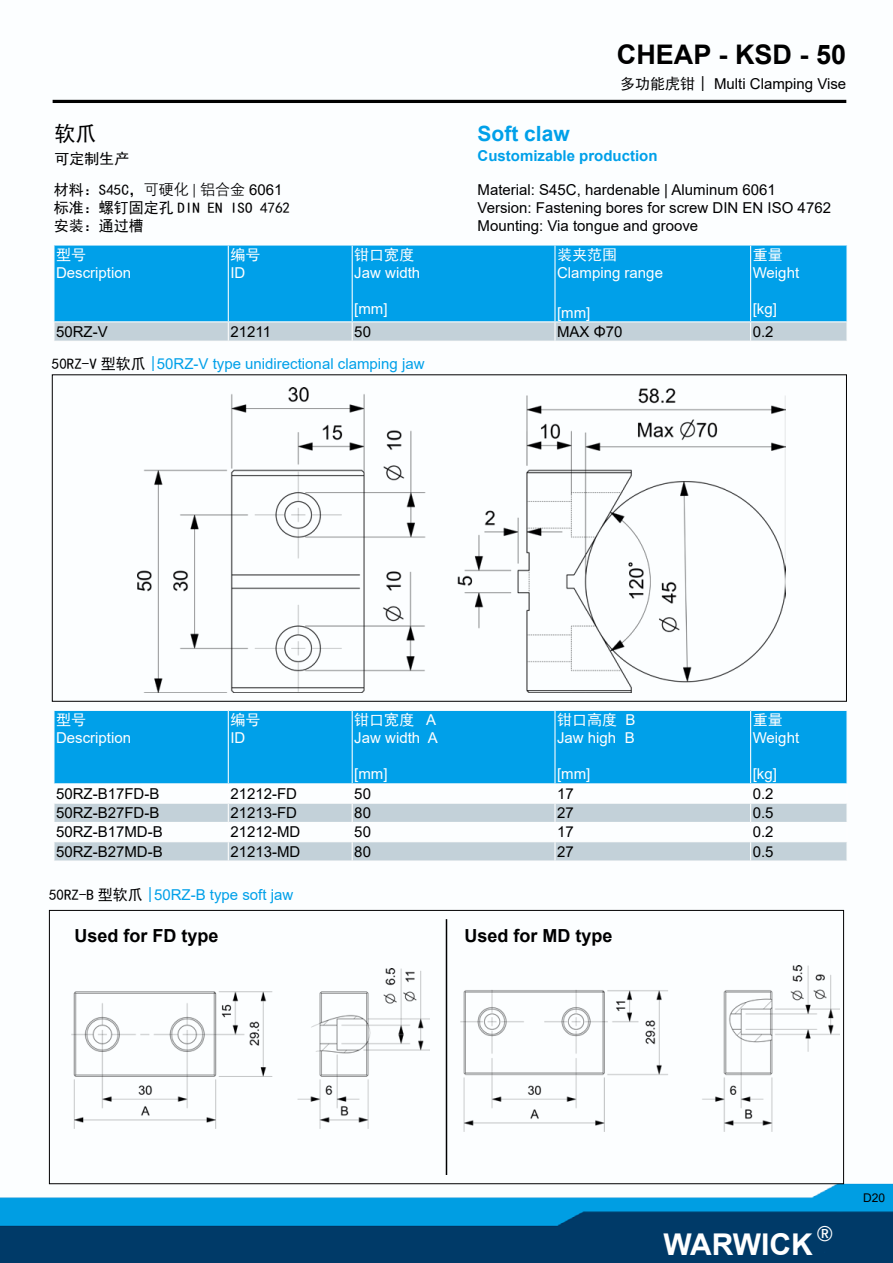
<style>
.page{position:relative;width:893px;height:1263px;background:#fff}
.page>*{position:absolute;margin:0;border:0;box-sizing:border-box;transform-origin:0 0}
.t1{font:700 30px "Arial";color:#fff}
.t2{font:700 27px "Arial";color:#000}
.t3{font:700 21px "Arial";color:#00a0e9}
.t4{font:21px "Sim Hei";color:#000}
.t5{font:700 21px "Deng Xian";color:#fff}
.t6{font:700 18px "Arial";color:#000}
.t7{font:15px/18px "Arial";color:#000}
.t8{font:15px "Arial";color:#fff}
.t9{font:15px "Arial";color:#00a0e9}
.t10{font:15px/18px "Sim Hei";color:#000}
.t11{font:15px "Sim Hei";color:#fff}
.t12{font:700 15px "Arial";color:#00a0e9}
.t13{font:12px "Arial";color:#000}
.s1{font-family:"Deng Xian"}
.s2{font-family:"Arial"}
.s3{font-family:"Sim Hei"}
.s4{font-family:"Sim Hei";color:#000}
</style>
<div class="page">
<img style="left:0;top:99px;width:893px;height:1164px">
<div style="left:53px;top:100px;width:793px;height:3px;border:2px solid #000"></div>
<div style="left:54px;top:246px;width:792px;height:75px;background:#00a0e9"></div>
<div style="left:555px;top:245px;width:196px;height:77px;background:#00a0e9"></div>
<hr style="left:352px;top:244px;width:203px;height:2px;background:#fff">
<hr style="left:555px;top:244px;width:196px;height:2px;background:#fff">
<hr style="left:554px;top:246px;width:1px;height:75px;background:#fff">
<hr style="left:555px;top:321px;width:196px;height:1px;background:#fff">
<hr style="left:555px;top:341px;width:196px;height:1px;background:#fff">
<hr style="left:751px;top:244px;width:97px;height:2px;background:#fff">
<hr style="left:750px;top:246px;width:1px;height:75px;background:#fff">
<hr style="left:846px;top:246px;width:2px;height:75px;background:#fff">
<hr style="left:751px;top:321px;width:97px;height:1px;background:#fff">
<hr style="left:751px;top:341px;width:97px;height:1px;background:#fff">
<hr style="left:228px;top:244px;width:124px;height:2px;background:#fff">
<hr style="left:352px;top:246px;width:1px;height:75px;background:#fff">
<hr style="left:53px;top:244px;width:175px;height:2px;background:#fff">
<hr style="left:53px;top:246px;width:1px;height:75px;background:#fff">
<hr style="left:228px;top:246px;width:1px;height:75px;background:#fff">
<hr style="left:53px;top:321px;width:175px;height:1px;background:#fff">
<hr style="left:53px;top:341px;width:175px;height:1px;background:#fff">
<hr style="left:228px;top:321px;width:124px;height:1px;background:#fff">
<hr style="left:352px;top:321px;width:203px;height:1px;background:#fff">
<svg style="left:53px;top:322px;width:795px;height:19px;background:#c5d3da"></svg>
<hr style="left:228px;top:341px;width:124px;height:1px;background:#fff">
<hr style="left:352px;top:341px;width:203px;height:1px;background:#fff">
<img style="left:138px;top:387px;width:647px;height:306px">
<div style="left:54px;top:711px;width:792px;height:72px;background:#00a0e9"></div>
<div style="left:555px;top:710px;width:196px;height:74px;background:#00a0e9"></div>
<svg style="left:54px;top:804px;width:792px;height:56px;fill:#c3d1d9"></svg>
<svg style="left:750px;top:784px;width:1px;height:76px"></svg>
<svg style="left:846px;top:784px;width:2px;height:76px"></svg>
<hr style="left:352px;top:710px;width:203px;height:1px;background:#fff">
<hr style="left:555px;top:710px;width:196px;height:1px;background:#fff">
<hr style="left:554px;top:711px;width:1px;height:72px;background:#fff">
<hr style="left:555px;top:783px;width:196px;height:1px;background:#fff">
<hr style="left:555px;top:803px;width:196px;height:1px;background:#fff">
<hr style="left:555px;top:822px;width:196px;height:1px;background:#fff">
<hr style="left:555px;top:841px;width:196px;height:1px;background:#fff">
<hr style="left:555px;top:860px;width:196px;height:1px;background:#fff">
<hr style="left:751px;top:710px;width:97px;height:1px;background:#fff">
<hr style="left:750px;top:711px;width:1px;height:72px;background:#fff">
<hr style="left:846px;top:711px;width:2px;height:72px;background:#fff">
<hr style="left:751px;top:783px;width:97px;height:1px;background:#fff">
<hr style="left:751px;top:803px;width:97px;height:1px;background:#fff">
<hr style="left:751px;top:822px;width:97px;height:1px;background:#fff">
<hr style="left:751px;top:841px;width:97px;height:1px;background:#fff">
<hr style="left:751px;top:860px;width:97px;height:1px;background:#fff">
<hr style="left:228px;top:710px;width:124px;height:1px;background:#fff">
<hr style="left:352px;top:711px;width:1px;height:72px;background:#fff">
<hr style="left:53px;top:710px;width:175px;height:1px;background:#fff">
<hr style="left:53px;top:711px;width:1px;height:72px;background:#fff">
<hr style="left:228px;top:711px;width:1px;height:72px;background:#fff">
<hr style="left:53px;top:783px;width:175px;height:1px;background:#fff">
<hr style="left:53px;top:803px;width:175px;height:1px;background:#fff">
<hr style="left:53px;top:822px;width:175px;height:1px;background:#fff">
<hr style="left:53px;top:841px;width:175px;height:1px;background:#fff">
<svg style="left:53px;top:784px;width:1px;height:76px"></svg>
<svg style="left:352px;top:784px;width:1px;height:76px"></svg>
<hr style="left:53px;top:860px;width:175px;height:1px;background:#fff">
<hr style="left:228px;top:783px;width:124px;height:1px;background:#fff">
<hr style="left:352px;top:783px;width:203px;height:1px;background:#fff">
<hr style="left:228px;top:803px;width:124px;height:1px;background:#fff">
<hr style="left:352px;top:803px;width:203px;height:1px;background:#fff">
<hr style="left:228px;top:822px;width:124px;height:1px;background:#fff">
<hr style="left:352px;top:822px;width:203px;height:1px;background:#fff">
<hr style="left:228px;top:841px;width:124px;height:1px;background:#fff">
<svg style="left:228px;top:784px;width:1px;height:76px"></svg>
<hr style="left:352px;top:841px;width:203px;height:1px;background:#fff">
<svg style="left:554px;top:784px;width:1px;height:76px"></svg>
<hr style="left:228px;top:860px;width:124px;height:1px;background:#fff">
<hr style="left:352px;top:860px;width:203px;height:1px;background:#fff">
<img style="left:71px;top:968px;width:358px;height:160px">
<img style="left:460px;top:965px;width:379px;height:166px">
<hr style="left:446px;top:919px;width:1px;height:256px;background:#000">
<h2 class="t2" style="left:617px;top:35px;width:231px">CHEAP - KSD - 50</h2>
<h3 class="t4" style="left:55px;top:123px;width:43px">软爪</h3>
<p class="t10" style="left:55px;top:150px;width:77px">可定制生产</p>
<p class="t10" style="left:54px;top:181px;width:238px">材料：S45C，<span class="s1">可硬化 | 铝合金</span> <span class="s2">6061</span>标准：螺钉固定孔 DIN EN ISO 4762安装：通过槽</p>
<p class="t11" style="left:56px;top:247px;width:31px">型号</p>
<p class="t8" style="left:56px;top:262px;width:77px">Description</p>
<p class="t11" style="left:230px;top:247px;width:31px">编号</p>
<p class="t8" style="left:230px;top:262px;width:16px">ID</p>
<p class="t11" style="left:354px;top:247px;width:61px">钳口宽度</p>
<p class="t8" style="left:354px;top:262px;width:67px">Jaw width</p>
<p class="t8" style="left:354px;top:298px;width:35px">[mm]</p>
<p class="t7" style="left:620px;top:75px;width:228px"><span class="s3">多功能虎钳 |</span> Multi Clamping Vise</p>
<h3 class="t3" style="left:477px;top:119px;width:94px">Soft claw</h3>
<p class="t12" style="left:477px;top:146px;width:182px">Customizable production</p>
<p class="t7" style="left:477px;top:181px;width:355px">Material: S45C, hardenable | Aluminum 6061<br>Version: Fastening bores for screw DIN EN ISO 4762<br>Mounting: Via tongue and groove</p>
<p class="t11" style="left:557px;top:247px;width:61px">装夹范围</p>
<p class="t8" style="left:557px;top:262px;width:107px">Clamping range</p>
<p class="t8" style="left:557px;top:302px;width:35px">[mm]</p>
<p class="t11" style="left:753px;top:247px;width:32px">重量</p>
<p class="t8" style="left:753px;top:262px;width:48px">Weight</p>
<p class="t8" style="left:753px;top:298px;width:26px">[kg]</p>
<p class="t7" style="left:56px;top:323px;width:53px">50RZ-V</p>
<p class="t7" style="left:230px;top:323px;width:42px">21211</p>
<p class="t7" style="left:354px;top:323px;width:18px">50</p>
<p class="t7" style="left:557px;top:323px;width:67px">MAX Φ70</p>
<p class="t7" style="left:753px;top:323px;width:22px">0.2</p>
<p class="t9" style="left:52px;top:353px;width:374px"><span class="s4">50RZ-V 型软爪</span> <span class="s3">|</span>50RZ-V type unidirectional clamping jaw</p>
<p class="t11" style="left:56px;top:712px;width:31px">型号</p>
<p class="t8" style="left:56px;top:728px;width:77px">Description</p>
<p class="t11" style="left:230px;top:712px;width:31px">编号</p>
<p class="t8" style="left:230px;top:728px;width:16px">ID</p>
<p class="t11" style="left:354px;top:712px;width:83px">钳口宽度 <span class="s2">A</span></p>
<p class="t8" style="left:354px;top:728px;width:85px">Jaw width A</p>
<p class="t8" style="left:354px;top:764px;width:35px">[mm]</p>
<p class="t11" style="left:557px;top:712px;width:80px">钳口高度 <span class="s2">B</span></p>
<p class="t8" style="left:557px;top:728px;width:79px">Jaw high B</p>
<p class="t8" style="left:557px;top:764px;width:35px">[mm]</p>
<p class="t11" style="left:753px;top:712px;width:32px">重量</p>
<p class="t8" style="left:753px;top:728px;width:48px">Weight</p>
<p class="t8" style="left:753px;top:764px;width:26px">[kg]</p>
<p class="t7" style="left:56px;top:784px;width:105px">50RZ-B17FD-B</p>
<p class="t7" style="left:230px;top:784px;width:68px">21212-FD</p>
<p class="t7" style="left:354px;top:784px;width:18px">50</p>
<p class="t7" style="left:557px;top:784px;width:18px">17</p>
<p class="t7" style="left:753px;top:784px;width:22px">0.2</p>
<p class="t7" style="left:56px;top:804px;width:105px">50RZ-B27FD-B</p>
<p class="t7" style="left:230px;top:804px;width:68px">21213-FD</p>
<p class="t7" style="left:354px;top:804px;width:18px">80</p>
<p class="t7" style="left:557px;top:804px;width:18px">27</p>
<p class="t7" style="left:753px;top:804px;width:22px">0.5</p>
<p class="t7" style="left:56px;top:823px;width:108px">50RZ-B17MD-B</p>
<p class="t7" style="left:230px;top:823px;width:72px">21212-MD</p>
<p class="t7" style="left:354px;top:823px;width:18px">50</p>
<p class="t7" style="left:557px;top:823px;width:18px">17</p>
<p class="t7" style="left:753px;top:823px;width:22px">0.2</p>
<p class="t7" style="left:56px;top:842px;width:108px">50RZ-B27MD-B</p>
<p class="t7" style="left:230px;top:842px;width:72px">21213-MD</p>
<p class="t7" style="left:354px;top:842px;width:18px">80</p>
<p class="t7" style="left:557px;top:842px;width:18px">27</p>
<p class="t7" style="left:753px;top:842px;width:22px">0.5</p>
<p class="t9" style="left:49px;top:884px;width:246px"><span class="s4">50RZ-B 型软爪</span> <span class="s3">|</span>50RZ-B type soft jaw</p>
<p class="t6" style="left:74px;top:923px;width:146px">Used for FD type</p>
<p class="t6" style="left:465px;top:923px;width:150px">Used for MD type</p>
<h1 class="t1" style="left:663px;top:1223px;width:151px">WARWICK</h1>
<h3 class="t5" style="left:815px;top:1219px;width:20px">®</h3>
<p class="t13" style="left:863px;top:1189px;width:24px">D20</p>
</div>
